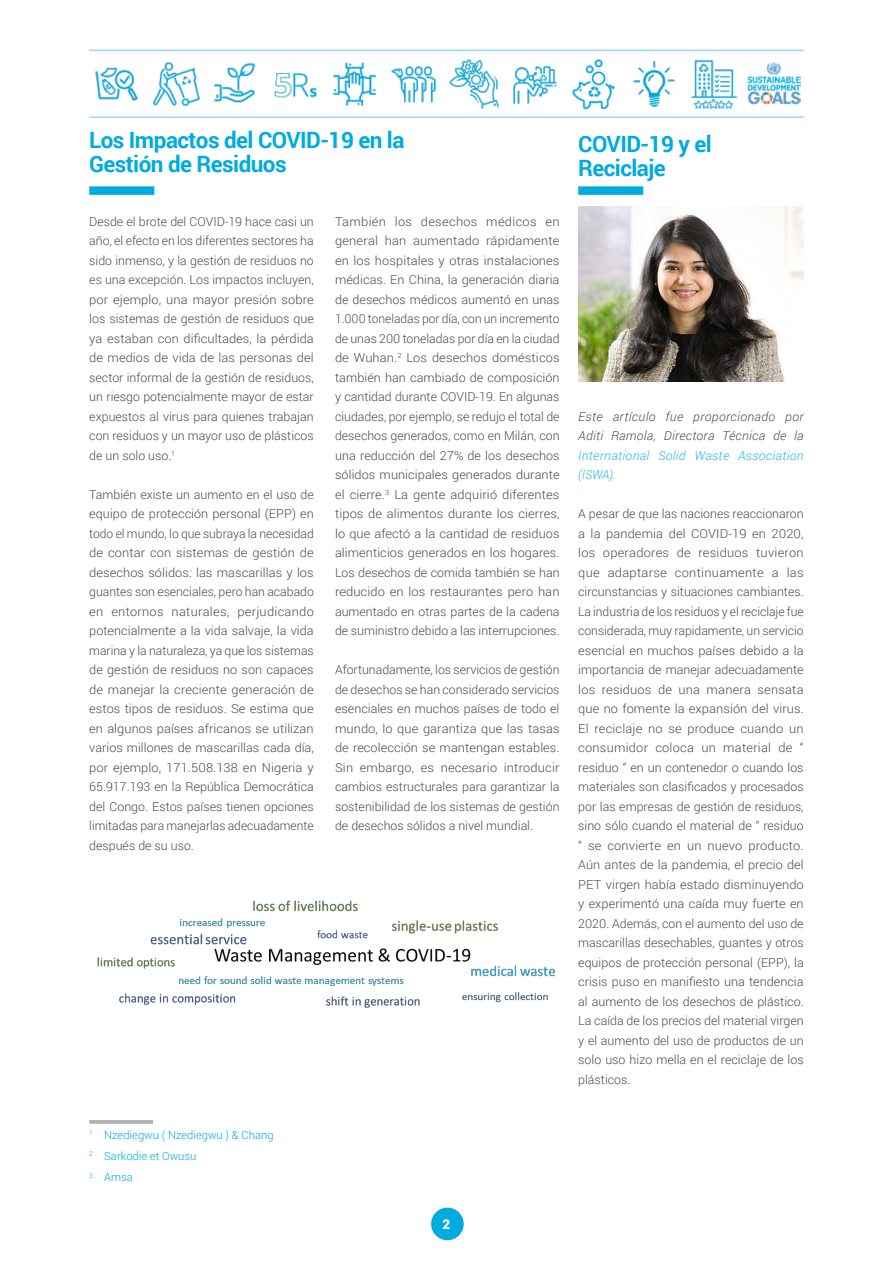
<style>
.page{position:relative;width:893px;height:1263px;background:#fff}
.page>*{position:absolute;margin:0;border:0;box-sizing:border-box;transform-origin:0 0}
.t1{font:700 22.5px/24px "Roboto";letter-spacing:-.025em;color:#00abe0}
.t2{font:900 13.5px "Roboto";color:#fff}
.t3{font:300 12.3px/19.5px "Roboto";color:#4a4a49;text-align:justify}
.t4{font:300 12.3px/19.5px "Roboto";color:#4a4a49;text-align:justify;scale:1.04 1}
.t5{font:italic 300 12.3px/19.5px "Roboto";letter-spacing:.02em;color:#4a4a49;scale:1.04 1}
.t6{font:italic 300 12.3px/19.5px "Roboto";letter-spacing:.025em;color:#26b8e4;scale:1.04 1}
.t7{font:300 11.25px/21.3px "Roboto";color:#00abe0}
</style>
<div class="page">
<img style="left:95px;top:67px;width:43px;height:34px">
<img style="left:152px;top:62px;width:48px;height:44px">
<img style="left:214px;top:63px;width:41px;height:40px">
<img style="left:274px;top:72px;width:43px;height:26px">
<img style="left:333px;top:62px;width:44px;height:44px">
<img style="left:391px;top:66px;width:46px;height:37px">
<img style="left:449px;top:59px;width:50px;height:49px">
<img style="left:513px;top:65px;width:44px;height:39px">
<img style="left:572px;top:59px;width:43px;height:49px">
<img style="left:633px;top:60px;width:42px;height:47px">
<img style="left:691px;top:60px;width:46px;height:48px">
<img style="left:747px;top:62px;width:53px;height:43px">
<hr style="left:89px;top:116px;width:715px;height:2px;background:#99ddf3">
<hr style="left:89px;top:50px;width:715px;height:1px;background:#99ddf3">
<div style="left:89px;top:186px;width:65px;height:9px;background:#00abe0"></div>
<div style="left:578px;top:186px;width:65px;height:9px;background:#00abe0"></div>
<img style="left:578px;top:206px;width:226px;height:176px">
<svg style="left:89px;top:1120px;width:64px;height:4px"></svg>
<img style="left:97px;top:900px;width:458px;height:108px">
<div style="left:431px;top:1207px;width:33px;height:33px;background:#00abe0;border-radius:50%"></div>
<h1 class="t1" style="left:89px;top:127px;width:317px">Los Impactos del COVID-19 en la<br>Gestión de Residuos</h1>
<p class="t3" style="left:89px;top:211px;width:226px">Desde el brote del COVID-19 hace casi un año, el efecto en los diferentes sectores ha sido inmenso, y la gestión de residuos no es una excepción. Los impactos incluyen, por ejemplo, una mayor presión sobre los sistemas de gestión de residuos que ya estaban con dificultades, la pérdida de medios de vida de las personas del sector informal de la gestión de residuos, un riesgo potencialmente mayor de estar expuestos al virus para quienes trabajan con residuos y un mayor uso de plásticos de un solo uso.<sup>1</sup></p>
<p class="t3" style="left:89px;top:484px;width:226px">También existe un aumento en el uso de equipo de protección personal (EPP) en todo el mundo, lo que subraya la necesidad de contar con sistemas de gestión de desechos sólidos: las mascarillas y los guantes son esenciales, pero han acabado en entornos naturales, perjudicando potencialmente a la vida salvaje, la vida marina y la naturaleza, ya que los sistemas de gestión de residuos no son capaces de manejar la creciente generación de estos tipos de residuos. Se estima que en algunos países africanos se utilizan varios millones de mascarillas cada día, por ejemplo, 171.508.138 en Nigeria y 65.917.193 en la República Democrática del Congo. Estos países tienen opciones limitadas para manejarlas adecuadamente después de su uso.</p>
<p class="t4" style="left:335px;top:211px;width:217px">También los desechos médicos en general han aumentado rápidamente en los hospitales y otras instalaciones médicas. En China, la generación diaria de desechos médicos aumentó en unas 1.000 toneladas por día, con un incremento de unas 200 toneladas por día en la ciudad de Wuhan.<sup>2</sup> Los desechos domésticos también han cambiado de composición y cantidad durante COVID-19. En algunas ciudades, por ejemplo, se redujo el total de desechos generados, como en Milán, con una reducción del 27% de los desechos sólidos municipales generados durante el cierre.<sup>3</sup> La gente adquirió diferentes tipos de alimentos durante los cierres, lo que afectó a la cantidad de residuos alimenticios generados en los hogares.<br>Los desechos de comida también se han reducido en los restaurantes pero han aumentado en otras partes de la cadena de suministro debido a las interrupciones.</p>
<p class="t3" style="left:335px;top:660px;width:226px">Afortunadamente, los servicios de gestión de desechos se han considerado servicios esenciales en muchos países de todo el mundo, lo que garantiza que las tasas de recolección se mantengan estables.<br>Sin embargo, es necesario introducir cambios estructurales para garantizar la sostenibilidad de los sistemas de gestión de desechos sólidos a nivel mundial.</p>
<p class="t7" style="left:89px;top:1124px;width:186px"><sup>1</sup> Nzediegwu ( Nzediegwu ) &amp; Chang<br><sup>2</sup> Sarkodie et Owusu<br><sup>3</sup> Amsa</p>
<p class="t2" style="left:443px;top:1215px;width:9px">2</p>
<h1 class="t1" style="left:578px;top:131px;width:135px">COVID-19 y el<br>Reciclaje</h1>
<p class="t5" style="left:578px;top:406px;width:218px">Este artículo fue proporcionado por<br>Aditi Ramola, Directora Técnica de la</p>
<p class="t6" style="left:578px;top:445px;width:218px">International Solid Waste Association (ISWA).</p>
<p class="t3" style="left:578px;top:504px;width:227px">A pesar de que las naciones reaccionaron a la pandemia del COVID-19 en 2020, los operadores de residuos tuvieron que adaptarse continuamente a las circunstancias y situaciones cambiantes.<br>La industria de los residuos y el reciclaje fue considerada, muy rapidamente, un servicio esencial en muchos países debido a la importancia de manejar adecuadamente los residuos de una manera sensata que no fomente la expansión del virus.<br>El reciclaje no se produce cuando un consumidor coloca un material de “ residuo “ en un contenedor o cuando los materiales son clasificados y procesados por las empresas de gestión de residuos, sino sólo cuando el material de “ residuo “ se convierte en un nuevo producto.<br>Aún antes de la pandemia, el precio del PET virgen había estado disminuyendo y experimentó una caída muy fuerte en 2020. Además, con el aumento del uso de mascarillas desechables, guantes y otros equipos de protección personal (EPP), la crisis puso en manifiesto una tendencia al aumento de los desechos de plástico.<br>La caída de los precios del material virgen y el aumento del uso de productos de un solo uso hizo mella en el reciclaje de los plásticos.</p>
</div>
